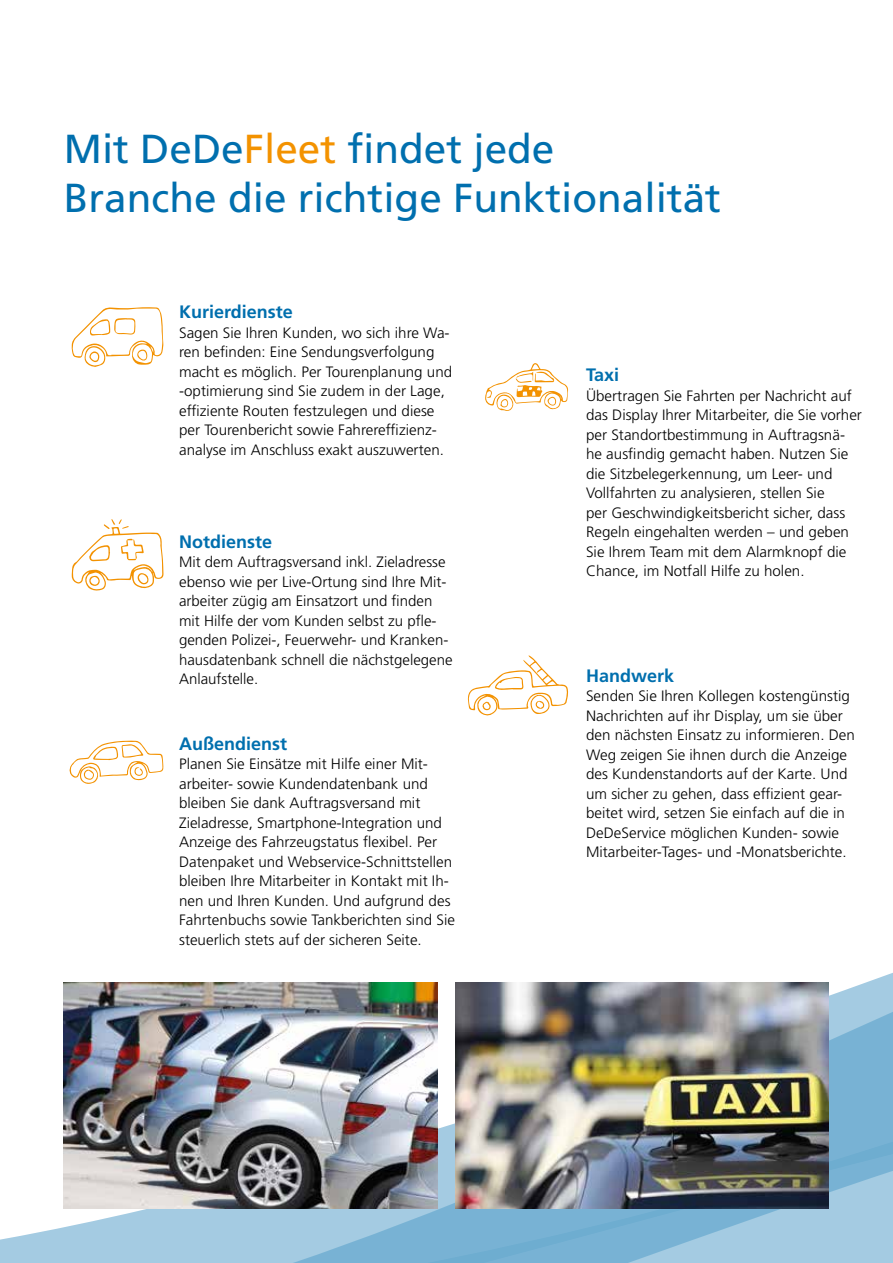
<style>
.page{position:relative;width:893px;height:1263px;background:#fff}
.page>*{position:absolute;margin:0;border:0;box-sizing:border-box;transform-origin:0 0}
.t1{font:40.5px/48.6px "Frutiger LT Std";color:#006fae}
.t2{font:700 18px "Frutiger LT Std";color:#006fae}
.t3{font:300 15px/19.5px "Frutiger LT Std";color:#000}
.s1{color:#f39200}
</style>
<div class="page">
<svg style="left:0;top:973px;width:893px;height:290px"></svg>
<img style="left:64px;top:982px;width:374px;height:227px">
<img style="left:455px;top:982px;width:374px;height:227px">
<svg style="left:485px;top:363px;width:83px;height:48px"></svg>
<svg style="left:72px;top:307px;width:92px;height:60px"></svg>
<svg style="left:72px;top:519px;width:92px;height:72px"></svg>
<svg style="left:69px;top:740px;width:94px;height:44px"></svg>
<svg style="left:467px;top:655px;width:101px;height:61px"></svg>
<h1 class="t1" style="left:64px;top:125px;width:659px">Mit DeDe<span class="s1">Fleet</span> findet jede<br>Branche die richtige Funktionalität</h1>
<p class="t2" style="left:179px;top:301px;width:115px">Kurierdienste</p>
<p class="t3" style="left:179px;top:323px;width:275px">Sagen Sie Ihren Kunden, wo sich ihre Wa&shy;ren befinden: Eine Sendungsverfolgung macht es möglich. Per Tourenplanung und -optimierung sind Sie zudem in der Lage, effiziente Routen festzulegen und diese per Tourenbericht sowie Fahrereffizienz&shy;analyse im Anschluss exakt auszuwerten.</p>
<p class="t2" style="left:179px;top:531px;width:95px">Notdienste</p>
<p class="t3" style="left:179px;top:552px;width:275px">Mit dem Auftragsversand inkl. Zieladresse ebenso wie per Live-Ortung sind Ihre Mit&shy;arbeiter zügig am Einsatzort und finden mit Hilfe der vom Kunden selbst zu pfle&shy;genden Polizei-, Feuerwehr- und Kranken&shy;hausdatenbank schnell die nächstgelegene Anlaufstelle.</p>
<p class="t2" style="left:179px;top:733px;width:109px">Außendienst</p>
<p class="t3" style="left:179px;top:754px;width:277px">Planen Sie Einsätze mit Hilfe einer Mit&shy;arbeiter- sowie Kundendatenbank und bleiben Sie dank Auftragsversand mit Zieladresse, Smartphone-Integration und Anzeige des Fahrzeugstatus flexibel. Per Datenpaket und Webservice-Schnittstellen bleiben Ihre Mitarbeiter in Kontakt mit Ih&shy;nen und Ihren Kunden. Und aufgrund des Fahrtenbuchs sowie Tankberichten sind Sie steuerlich stets auf der sicheren Seite.</p>
<p class="t2" style="left:586px;top:364px;width:35px">Taxi</p>
<p class="t3" style="left:586px;top:386px;width:277px">Übertragen Sie Fahrten per Nachricht auf das Display Ihrer Mitarbeiter, die Sie vorher per Standortbestimmung in Auftragsnä&shy;he ausfindig gemacht haben. Nutzen Sie die Sitzbelegerkennung, um Leer- und Vollfahrten zu analysieren, stellen Sie<br>per Geschwindigkeitsbericht sicher, dass Regeln eingehalten werden – und geben Sie Ihrem Team mit dem Alarmknopf die Chance, im Notfall Hilfe zu holen.</p>
<p class="t2" style="left:586px;top:665px;width:90px">Handwerk</p>
<p class="t3" style="left:586px;top:687px;width:270px">Senden Sie Ihren Kollegen kostengünstig Nachrichten auf ihr Display, um sie über den nächsten Einsatz zu informieren. Den Weg zeigen Sie ihnen durch die Anzeige des Kundenstandorts auf der Karte. Und um sicher zu gehen, dass effizient gear&shy;beitet wird, setzen Sie einfach auf die in DeDeService möglichen Kunden- sowie Mitarbeiter-Tages- und -Monatsberichte.</p>
</div>
